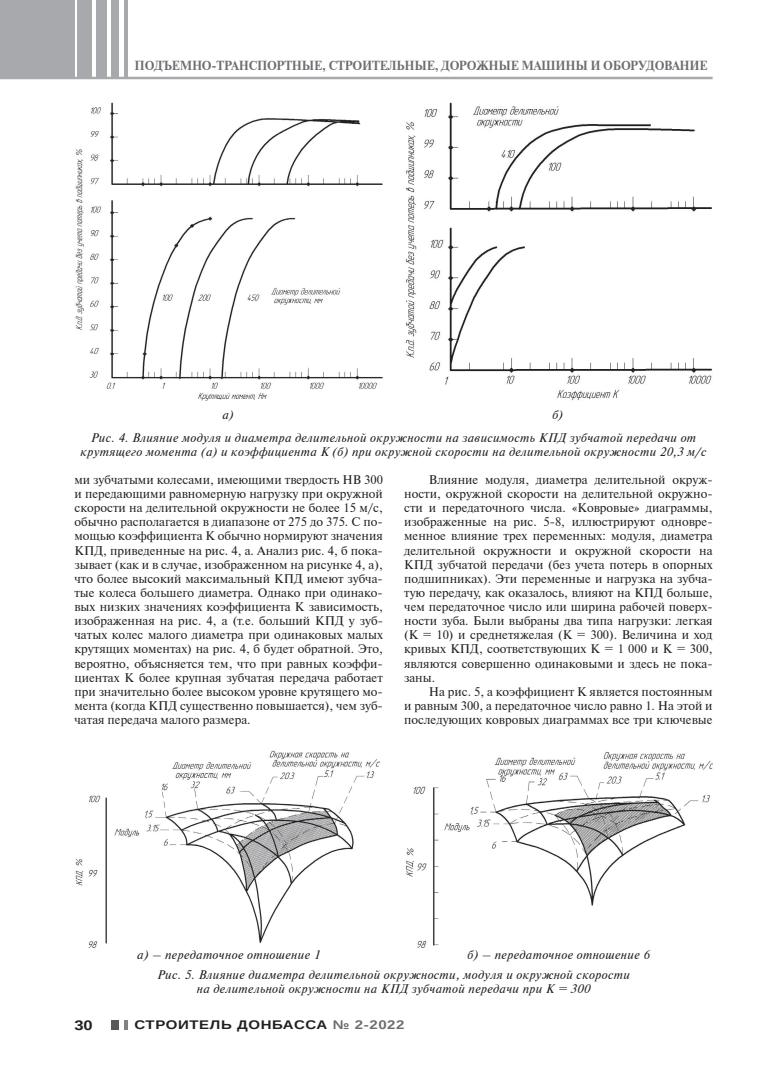
<style>
.page{position:relative;width:780px;height:1088px;background:#fff}
.page>*{position:absolute;margin:0;border:0;box-sizing:border-box;transform-origin:0 0}
.t1{font:700 13.75px "Arimo";color:#231f20;scale:1.2 1}
.t2{font:700 13.12px "Newton C";letter-spacing:-.01em;color:#6c6d70;scale:.94 1}
.t3{font:12.5px/14.1px "Newton C";color:#231f20;text-align:justify}
.t4{font:italic 12.5px/14.1px "Newton C";letter-spacing:.03em;color:#231f20;text-align:center}
.t5{font:700 12.5px "Arimo";letter-spacing:.04em;color:#231f20;scale:1.2 1}
.s1{color:#6c6d70}
</style>
<div class="page">
<div style="left:0;top:0;width:74px;height:78px;background:#a8a9ad"></div>
<div style="left:78px;top:0;width:14px;height:78px;background:#a8a9ad"></div>
<div style="left:96px;top:0;width:11px;height:78px;background:#a8a9ad"></div>
<div style="left:111px;top:0;width:7px;height:78px;background:#a8a9ad"></div>
<hr style="left:124px;top:0;width:3px;height:78px;background:#a8a9ad">
<div style="left:111px;top:1020px;width:7px;height:9px;background:#57585a"></div>
<svg style="left:124px;top:1020px;width:3px;height:9px"></svg>
<hr style="left:0;top:77px;width:712px;height:2px;background:#a8a9ad">
<img style="left:75px;top:103px;width:308px;height:298px">
<img style="left:405px;top:103px;width:307px;height:297px">
<img style="left:75px;top:750px;width:306px;height:198px">
<img style="left:406px;top:752px;width:306px;height:196px">
<p class="t2" style="left:134px;top:58px;width:611px">ПОДЪЕМНО-ТРАНСПОРТНЫЕ, СТРОИТЕЛЬНЫЕ, ДОРОЖНЫЕ МАШИНЫ И ОБОРУДОВАНИЕ</p>
<p class="t4" style="left:222px;top:407px;width:13px">а)</p>
<p class="t4" style="left:552px;top:407px;width:12px">б)</p>
<p class="t4" style="left:81px;top:430px;width:627px">Рис. 4. Влияние модуля и диаметра делительной окружности на зависимость КПД зубчатой передачи от крутящего момента (а) и коэффициента К (б) при окружной скорости на делительной окружности 20,3 м/с</p>
<p class="t3" style="left:74px;top:472px;width:310px">ми зубчатыми колесами, имеющими твердость НВ 300 и передающими равномерную нагрузку при окружной скорости на делительной окружности не более 15 м/с, обычно располагается в диапазоне от 275 до 375. С по&shy;мощью коэффициента К обычно нормируют значения КПД, приведенные на рис. 4, а. Анализ рис. 4, б пока&shy;зывает (как и в случае, изображенном на рисунке 4, а), что более высокий максимальный КПД имеют зубча&shy;тые колеса большего диаметра. Однако при одинако&shy;вых низких значениях коэффициента К зависимость, изображенная на рис. 4, а (т.е. больший КПД у зуб&shy;чатых колес малого диаметра при одинаковых малых крутящих моментах) на рис. 4, б будет обратной. Это, вероятно, объясняется тем, что при равных коэффи&shy;циентах К более крупная зубчатая передача работает при значительно более высоком уровне крутящего мо&shy;мента (когда КПД существенно повышается), чем зуб&shy;чатая передача малого размера.</p>
<p class="t3" style="left:404px;top:472px;width:310px;text-indent:25px">Влияние модуля, диаметра делительной окруж&shy;ности, окружной скорости на делительной окружно&shy;сти и передаточного числа. «Ковровые» диаграммы, изображенные на рис. 5-8, иллюстрируют одновре&shy;менное влияние трех переменных: модуля, диаметра делительной окружности и окружной скорости на КПД зубчатой передачи (без учета потерь в опорных подшипниках). Эти переменные и нагрузка на зубча&shy;тую передачу, как оказалось, влияют на КПД больше, чем передаточное число или ширина рабочей поверх&shy;ности зуба. Были выбраны два типа нагрузки: легкая (К = 10) и среднетяжелая (К = 300). Величина и ход кривых КПД, соответствующих К = 1 000 и К = 300, являются совершенно одинаковыми и здесь не пока&shy;заны.</p>
<p class="t3" style="left:404px;top:684px;width:310px;text-indent:25px">На рис. 5, а коэффициент К является постоянным и равным 300, а передаточное число равно 1. На этой и последующих ковровых диаграммах все три ключевые</p>
<p class="t4" style="left:137px;top:948px;width:184px">а) – передаточное отношение 1</p>
<p class="t4" style="left:467px;top:948px;width:184px">б) – передаточное отношение 6</p>
<p class="t4" style="left:157px;top:967px;width:474px">Рис. 5. Влияние диаметра делительной окружности, модуля и окружной скорости на делительной окружности на КПД зубчатой передачи при К = 300</p>
<p class="t1" style="left:74px;top:1016px;width:17px">30</p>
<p class="t5" style="left:134px;top:1016px;width:226px">СТРОИТЕЛЬ ДОНБАССА <span class="s1">№ 2-2022</span></p>
</div>
